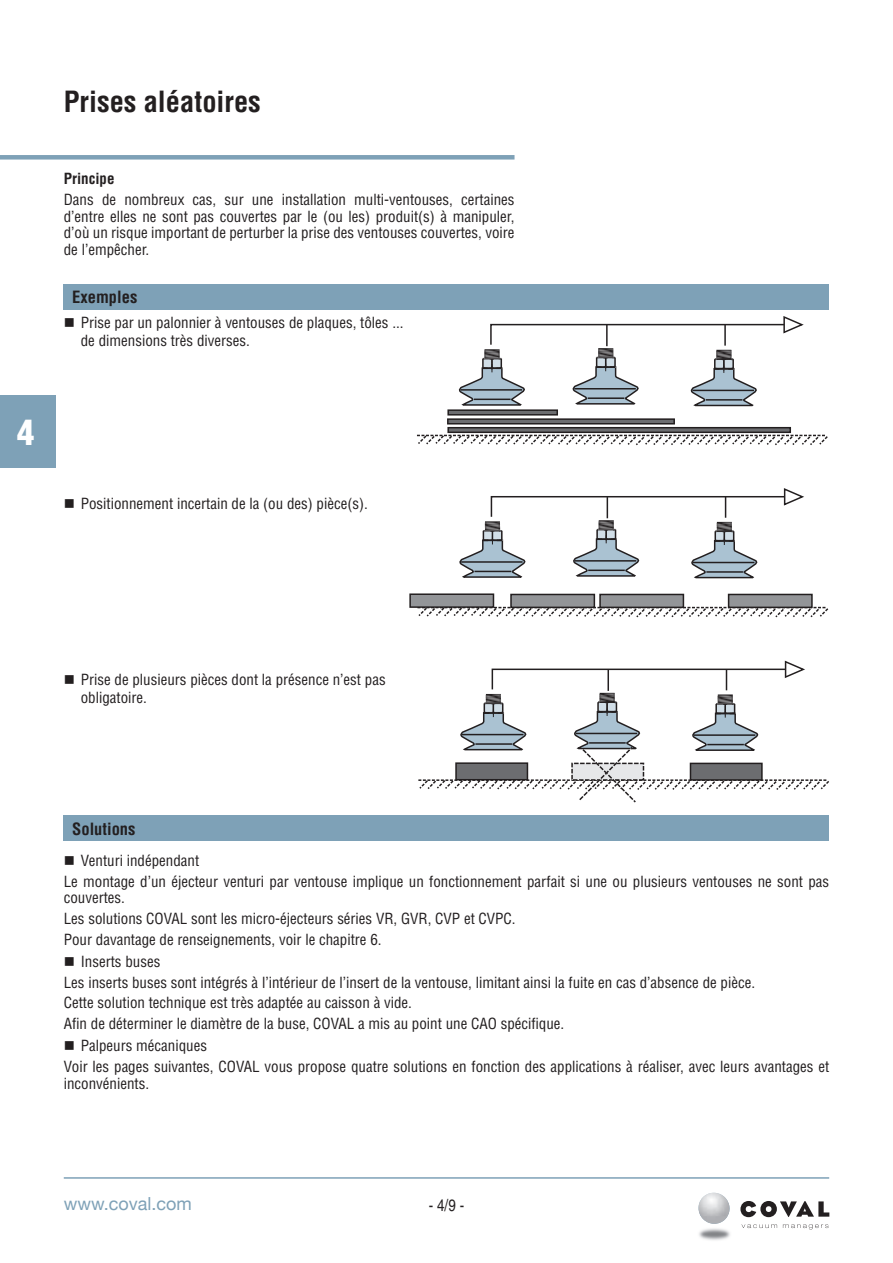
<style>
.page{position:relative;width:893px;height:1263px;background:#fff}
.page>*{position:absolute;margin:0;border:0;box-sizing:border-box;transform-origin:0 0}
.t1{font:900 condensed 34.5px "Helvetica";color:#fff}
.t2{font:700 condensed 28.5px "Helvetica";color:#231f20}
.t3{font:18px "Helvetica Neue";color:#7ea1b7}
.t4{font:700 condensed 16.5px "Helvetica";color:#231f20}
.t5{font:condensed 16.5px "Helvetica";color:#231f20}
.t6{font:condensed 15px/20.7px "Helvetica";color:#231f20}
.t7{font:700 condensed 15px "Helvetica";color:#231f20}
</style>
<div class="page">
<div style="left:0;top:395px;width:55px;height:73px;background:#7ea1b7"></div>
<div style="left:0;top:155px;width:514px;height:5px;background:#7ea1b7"></div>
<hr style="left:64px;top:1177px;width:765px;height:2px;background:#7ea1b7">
<img style="left:699px;top:1228px;width:31px;height:12px">
<svg style="left:741px;top:1224px;width:36px;height:4px"></svg>
<svg style="left:783px;top:1224px;width:45px;height:5px"></svg>
<svg style="left:740px;top:1201px;width:89px;height:16px"></svg>
<svg style="left:720px;top:1208px;width:9px;height:11px"></svg>
<img style="left:698px;top:1193px;width:22px;height:31px">
<div style="left:64px;top:815px;width:765px;height:26px;background:#7ea1b7"></div>
<div style="left:64px;top:284px;width:765px;height:26px;background:#7ea1b7"></div>
<svg style="left:417px;top:434px;width:411px;height:12px"></svg>
<div style="left:448px;top:410px;width:109px;height:5px;background:#6c6d70"></div>
<div style="left:447px;top:409px;width:111px;height:7px;border:2px solid #231f20"></div>
<div style="left:447px;top:418px;width:228px;height:6px;border:2px solid #231f20"></div>
<div style="left:447px;top:427px;width:344px;height:6px;border:2px solid #231f20"></div>
<svg style="left:458px;top:316px;width:346px;height:91px"></svg>
<svg style="left:417px;top:606px;width:412px;height:12px"></svg>
<div style="left:410px;top:594px;width:83px;height:13px;background:#939598"></div>
<div style="left:409px;top:593px;width:85px;height:15px;border:2px solid #231f20"></div>
<svg style="left:459px;top:488px;width:345px;height:91px"></svg>
<div style="left:511px;top:594px;width:83px;height:13px;background:#939598"></div>
<div style="left:510px;top:594px;width:85px;height:14px;border:2px solid #231f20"></div>
<div style="left:600px;top:594px;width:83px;height:13px;background:#939598"></div>
<div style="left:599px;top:594px;width:85px;height:14px;border:2px solid #231f20"></div>
<div style="left:729px;top:594px;width:83px;height:13px;background:#939598"></div>
<div style="left:728px;top:594px;width:85px;height:14px;border:2px solid #231f20"></div>
<svg style="left:418px;top:660px;width:411px;height:142px"></svg>
<h1 class="t1" style="left:17px;top:411px;width:19px">4</h1>
<h2 class="t2" style="left:64px;top:84px;width:199px">Prises aléatoires</h2>
<p class="t7" style="left:64px;top:169px;width:52px">Principe</p>
<p class="t6" style="left:64px;top:191px;width:452px;line-height:16.5px;text-align:justify">Dans de nombreux cas, sur une installation multi-ventouses, certaines d’entre elles ne sont pas couvertes par le (ou les) produit(s) à manipuler, d’où un risque important de perturber la prise des ventouses couvertes, voire de l’empêcher.</p>
<p class="t4" style="left:72px;top:287px;width:67px">Exemples</p>
<p class="t6" style="left:81px;top:313px;width:324px;line-height:18px;text-indent:-17px">■ Prise par un palonnier à ventouses de plaques, tôles ... de dimensions très diverses.</p>
<p class="t6" style="left:64px;top:493px;width:305px">■ Positionnement incertain de la (ou des) pièce(s).</p>
<p class="t6" style="left:81px;top:671px;width:306px;line-height:18px;text-indent:-17px">■ Prise de plusieurs pièces dont la présence n’est pas obligatoire.</p>
<p class="t4" style="left:72px;top:818px;width:65px">Solutions</p>
<p class="t6" style="left:64px;top:850px;width:767px">■ Venturi indépendant<br>Le montage d’un éjecteur venturi par ventouse implique un fonctionnement parfait si une ou plusieurs ventouses ne sont pas</p>
<p class="t6" style="left:64px;top:887px;width:453px">couvertes.<br>Les solutions COVAL sont les micro-éjecteurs séries VR, GVR, CVP et CVPC.<br>Pour davantage de renseignements, voir le chapitre 6.</p>
<p class="t6" style="left:64px;top:951px;width:693px">■ Inserts buses<br>Les inserts buses sont intégrés à l’intérieur de l’insert de la ventouse, limitant ainsi la fuite en cas d’absence de pièce.<br>Cette solution technique est très adaptée au caisson à vide.<br>Afin de déterminer le diamètre de la buse, COVAL a mis au point une CAO spécifique.</p>
<p class="t6" style="left:64px;top:1035px;width:767px">■ Palpeurs mécaniques<br>Voir les pages suivantes, COVAL vous propose quatre solutions en fonction des applications à réaliser, avec leurs avantages et</p>
<p class="t6" style="left:64px;top:1073px;width:87px">inconvénients.</p>
<p class="t3" style="left:64px;top:1190px;width:129px">www.coval.com</p>
<p class="t5" style="left:429px;top:1196px;width:37px">- 4/9 -</p>
</div>
